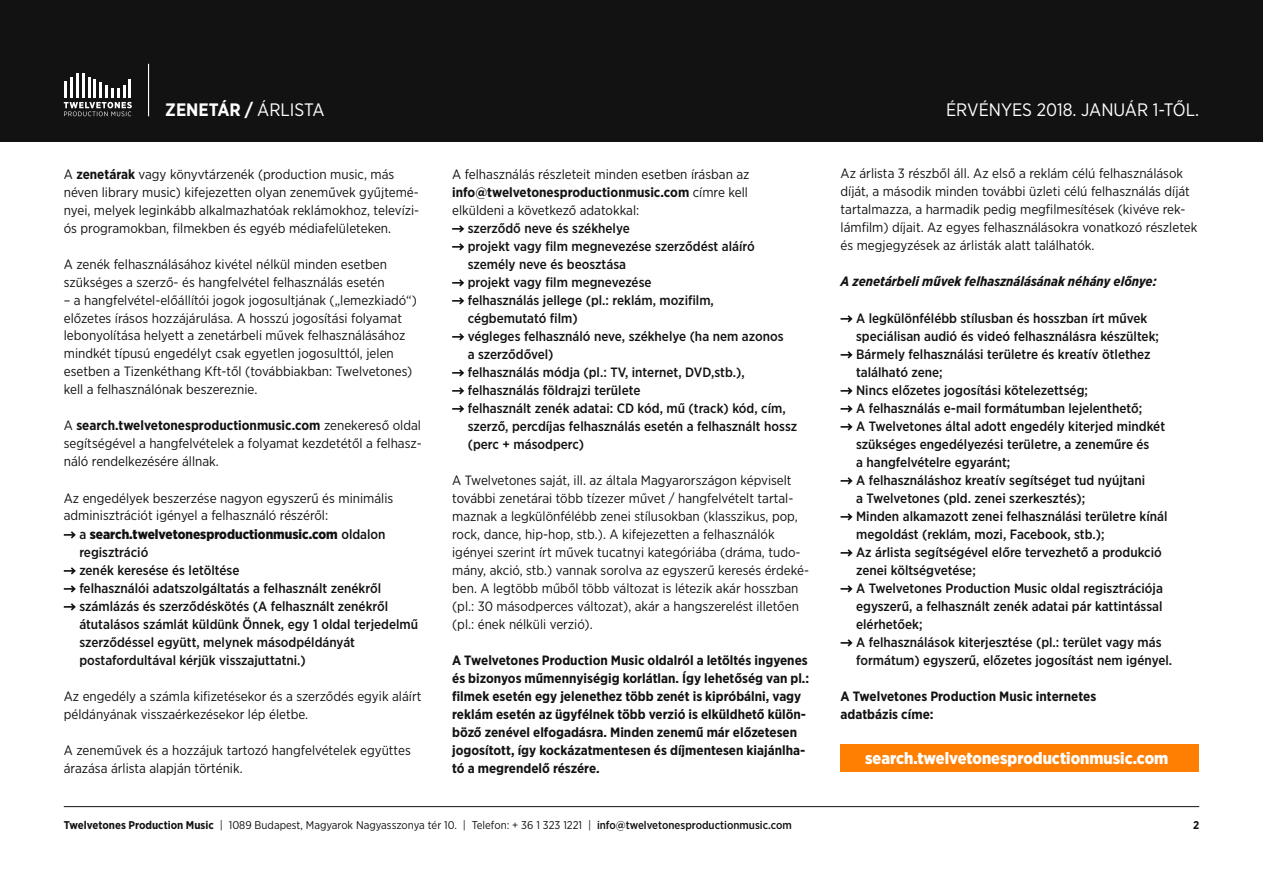
<style>
.page{position:relative;width:1263px;height:893px;background:#fff}
.page>*{position:absolute;margin:0;border:0;box-sizing:border-box;transform-origin:0 0}
.t1{font:18px "Gotham Narrow";color:#fff}
.t2{font:700 18px "Gotham Narrow";color:#fff}
.t3{font:900 16.5px "Gotham Narrow";color:#fff}
.t4{font:13.5px/18px "Gotham Narrow";color:#121212}
.t5{font:500 13.5px/18px "Gotham Narrow";color:#121212}
.t6{font:700 13.5px/18px "Gotham Narrow";color:#121212}
.t7{font:italic 700 13.5px "Gotham Narrow";color:#121212}
.t8{font:11.25px "Gotham Narrow";color:#121212}
.t9{font:700 11.25px "Gotham Narrow";color:#121212}
.s1{font-weight:400}
.s2{font-weight:700}
.s3{font-weight:900}
.s4{font-weight:500}
</style>
<div class="page">
<div style="left:0;top:0;width:1263px;height:141px;background:#121212"></div>
<hr style="left:64px;top:806px;width:1135px;height:1px;background:#121212">
<hr style="left:148px;top:64px;width:1px;height:52px;background:#fff">
<hr style="left:64px;top:81px;width:3px;height:17px;background:#fff">
<hr style="left:70px;top:77px;width:3px;height:21px;background:#fff">
<hr style="left:76px;top:73px;width:3px;height:25px;background:#fff">
<hr style="left:82px;top:73px;width:3px;height:25px;background:#fff">
<hr style="left:88px;top:77px;width:3px;height:21px;background:#fff">
<hr style="left:93px;top:80px;width:3px;height:18px;background:#fff">
<hr style="left:99px;top:83px;width:3px;height:15px;background:#fff">
<hr style="left:128px;top:80px;width:3px;height:18px;background:#fff">
<svg style="left:64px;top:86px;width:68px;height:30px"></svg>
<svg style="left:64px;top:531px;width:12px;height:7px"></svg>
<svg style="left:64px;top:567px;width:12px;height:7px"></svg>
<svg style="left:64px;top:585px;width:12px;height:7px"></svg>
<svg style="left:64px;top:603px;width:12px;height:7px"></svg>
<svg style="left:452px;top:225px;width:12px;height:7px"></svg>
<svg style="left:452px;top:243px;width:12px;height:7px"></svg>
<svg style="left:452px;top:279px;width:12px;height:7px"></svg>
<svg style="left:452px;top:297px;width:12px;height:7px"></svg>
<svg style="left:452px;top:333px;width:12px;height:7px"></svg>
<svg style="left:452px;top:369px;width:12px;height:7px"></svg>
<svg style="left:452px;top:387px;width:12px;height:7px"></svg>
<svg style="left:452px;top:405px;width:12px;height:7px"></svg>
<svg style="left:840px;top:315px;width:13px;height:7px"></svg>
<svg style="left:840px;top:351px;width:13px;height:7px"></svg>
<svg style="left:840px;top:387px;width:13px;height:7px"></svg>
<svg style="left:840px;top:405px;width:13px;height:7px"></svg>
<svg style="left:840px;top:423px;width:13px;height:7px"></svg>
<svg style="left:840px;top:477px;width:13px;height:7px"></svg>
<svg style="left:840px;top:513px;width:13px;height:7px"></svg>
<svg style="left:840px;top:549px;width:13px;height:7px"></svg>
<svg style="left:840px;top:585px;width:13px;height:7px"></svg>
<svg style="left:840px;top:639px;width:13px;height:7px"></svg>
<div style="left:840px;top:744px;width:359px;height:28px;background:#ff7f03"></div>
<h1 class="t2" style="left:165px;top:98px;width:150px">zenetár / <span class="s1">Árlista</span></h1>
<h1 class="t1" style="left:946px;top:99px;width:255px">Érvényes 2018. jan uár 1-től.</h1>
<p class="t4" style="left:64px;top:164px;width:357px">A <span class="s2">zenetárak</span> vagy könyvtárzenék (production music, más néven library music) kifejezetten olyan zeneművek gyűjtemé&shy;nyei, melyek leginkább alkalmazhatóak reklámokhoz, televízi&shy;ós programokban, filmekben és egyéb médiafelületeken.</p>
<p class="t4" style="left:64px;top:254px;width:325px">A zenék felhasználásához kivétel nélkül minden esetben szükséges a szerző- és hangfelvétel felhasználás esetén</p>
<p class="t4" style="left:64px;top:290px;width:355px">– a hangfelvétel-előállítói jogok jogosultjának („lemezkiadó“) előzetes írásos hozzájárulása. A hosszú jogosítási folyamat lebonyolítása helyett a zenetárbeli művek felhasználásához mindkét típusú engedélyt csak egyetlen jogosulttól, jelen esetben a Tizenkéthang Kft-től (továbbiakban: Twelvetones) kell a felhasználónak beszereznie.</p>
<p class="t4" style="left:64px;top:416px;width:359px;text-align:justify">A <span class="s2">search.twelvetonesproductionmusic.com</span> zenekereső oldal segítségével a hangfelvételek a folyamat kezdetétől a felhasz&shy;náló rendelkezésére állnak.</p>
<p class="t4" style="left:64px;top:488px;width:331px">Az engedélyek beszerzése nagyon egyszerű és minimális adminisztrációt igényel a felhasználó részéről:</p>
<p class="t5" style="left:79px;top:525px;width:340px">a <span class="s3">search.twelvetonesproductionmusic.com</span> oldalon regisztráció<br>zenék keresése és letöltése<br>felhasználói adatszolgáltatás a felhasznált zenékről számlázás és szerződéskötés (A felhasznált zenékről átutalásos számlát küldünk Önnek, egy 1 oldal terjedelmű szerződéssel együtt, melynek másodpéldányát postafordultával kérjük visszajuttatni.)</p>
<p class="t4" style="left:64px;top:686px;width:359px">Az engedély a számla kifizetésekor és a szerződés egyik aláírt példányának visszaérkezésekor lép életbe.</p>
<p class="t4" style="left:64px;top:740px;width:348px">A zeneművek és a hozzájuk tartozó hangfelvételek együttes árazása árlista alapján történik.</p>
<p class="t4" style="left:452px;top:164px;width:299px;text-align:justify">A felhasználás részleteit minden esetben írásban az <span class="s2">info@twelvetonesproductionmusic.com</span> címre kell elküldeni a következő adatokkal:</p>
<p class="t5" style="left:468px;top:219px;width:331px">szerződő neve és székhelye<br>projekt vagy film megnevezése szerződést aláíró személy neve és beosztása<br>projekt vagy film megnevezése<br>felhasználás jellege (pl.: reklám, mozifilm,<br>cégbemutató film)<br>végleges felhasználó neve, székhelye (ha nem azonos<br>a szerződővel)<br>felhasználás módja (pl.: TV, internet, DVD,stb.), felhasználás földrajzi területe<br>felhasznált zenék adatai: CD kód, mű (track) kód, cím, szerző, percdíjas felhasználás esetén a felhasznált hossz (perc + másodperc)</p>
<p class="t4" style="left:452px;top:470px;width:358px">A Twelvetones saját, ill. az általa Magyarországon képviselt további zenetárai több tízezer művet / hangfelvételt tartal&shy;maznak a legkülönfélébb zenei stílusokban (klasszikus, pop, rock, dance, hip-hop, stb.). A kifejezetten a felhasználók igényei szerint írt művek tucatnyi kategóriába (dráma, tudo&shy;mány, akció, stb.) vannak sorolva az egyszerű keresés érdeké&shy;ben. A legtöbb műből több változat is létezik akár hosszban (pl.: 30 másodperces változat), akár a hangszerelést illetően (pl.: ének nélküli verzió).</p>
<p class="t6" style="left:452px;top:651px;width:359px">A Twelvetones Production Music oldalról a letöltés ingyenes és bizonyos műmennyiségig korlátlan. Így lehetőség van pl.: filmek esetén egy jelenethez több zenét is kipróbálni, vagy reklám esetén az ügyfélnek több verzió is elküldhető külön&shy;böző zenével elfogadásra. Minden zenemű már előzetesen jogosított, így kockázatmentesen és díjmentesen kiajánlha&shy;tó a megrendelő részére.</p>
<p class="t4" style="left:840px;top:164px;width:358px">Az árlista 3 részből áll. Az első a reklám célú felhasználások díját, a második minden további üzleti célú felhasználás díját tartalmazza, a harmadik pedig megfilmesítések (kivéve rek&shy;lámfilm) díjait. Az egyes felhasználásokra vonatkozó részletek és megjegyzések az árlisták alatt találhatók.</p>
<p class="t7" style="left:840px;top:273px;width:318px">A zenetárbeli művek felhasználásának néhány előnye:</p>
<p class="t5" style="left:856px;top:309px;width:318px">A legkülönfélébb stílusban és hosszban írt művek speciálisan audió és videó felhasználásra készültek; Bármely felhasználási területre és kreatív ötlethez található zene;<br>Nincs előzetes jogosítási kötelezettség;<br>A felhasználás e-mail formátumban lejelenthető;<br>A Twelvetones által adott engedély kiterjed mindkét szükséges engedélyezési területre, a zeneműre és<br>a hangfelvételre egyaránt;<br>A felhasználáshoz kreatív segítséget tud nyújtani<br>a Twelvetones (pld. zenei szerkesztés);<br>Minden alkamazott zenei felhasználási területre kínál megoldást (reklám, mozi, Facebook, stb.);<br>Az árlista segítségével előre tervezhető a produkció zenei költségvetése;<br>A Twelvetones Production Music oldal regisztrációja egyszerű, a felhasznált zenék adatai pár kattintással elérhetőek;<br>A felhasználások kiterjesztése (pl.: terület vagy más formátum) egyszerű, előzetes jogosítást nem igényel.</p>
<p class="t6" style="left:840px;top:687px;width:257px">A Twelvetones Production Music internetes adatbázis címe:</p>
<p class="t3" style="left:865px;top:747px;width:305px">search.twelvetonesproductionmusic.com</p>
<p class="t8" style="left:64px;top:818px;width:729px"><span class="s2">Twelvetones Production Music</span> | 1089 Budapest, Magyarok Nagyasszonya tér 10. | Telefon: + 36 1 323 1221 | <span class="s4">info@twelvetonesproductionmusic.com</span></p>
<p class="t9" style="left:1193px;top:818px;width:8px">2</p>
</div>
